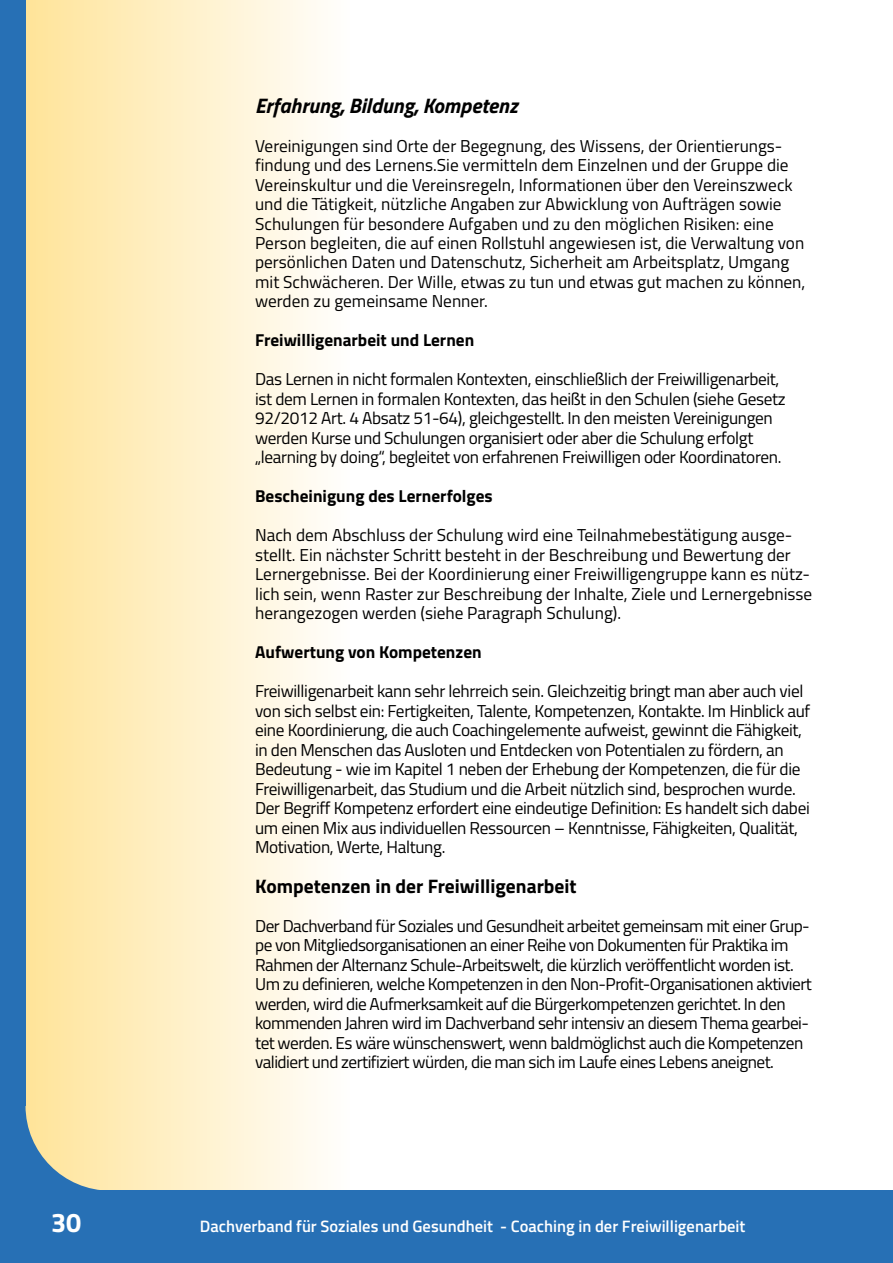
<style>
.page{position:relative;width:893px;height:1263px;background:#fff}
.page>*{position:absolute;margin:0;border:0;box-sizing:border-box;transform-origin:0 0}
.t1{font:700 27px "Titillium";color:#fff}
.t2{font:italic 700 21px "Titillium";color:#000}
.t3{font:700 19.5px "Titillium";color:#000}
.t4{font:17.25px/19.5px "Titillium";letter-spacing:-.02em;color:#000}
.t5{font:17.25px/19.5px "Titillium";color:#000}
.t6{font:700 17.25px "Titillium";color:#000}
.t7{font:600 16.5px "Titillium";color:#fff}
</style>
<div class="page">
<div style="left:0;top:0;width:350px;height:1263px;background:linear-gradient(to right,#ffe291,#fffefd)"></div>
<div style="left:0;top:0;width:26px;height:1106px;background:#2770b5"></div>
<div style="left:0;top:1191px;width:893px;height:72px;background:#2770b5"></div>
<svg style="left:0;top:1106px;width:111px;height:85px;background:#a9b8ad"></svg>
<p class="t2" style="left:255px;top:89px;width:264px">Erfahrung, Bildung, Kompetenz</p>
<p class="t5" style="left:255px;top:135px;width:552px">Vereinigungen sind Orte der Begegnung, des Wissens, der Orientierungs&shy;findung und des Lernens.Sie vermitteln dem Einzelnen und der Gruppe die Vereinskultur und die Vereinsregeln, Informationen über den Vereinszweck und die Tätigkeit, nützliche Angaben zur Abwicklung von Aufträgen sowie Schulungen für besondere Aufgaben und zu den möglichen Risiken: eine Person begleiten, die auf einen Rollstuhl angewiesen ist, die Verwaltung von persönlichen Daten und Datenschutz, Sicherheit am Arbeitsplatz, Umgang mit Schwächeren. Der Wille, etwas zu tun und etwas gut machen zu können, werden zu gemeinsame Nenner.</p>
<p class="t6" style="left:255px;top:327px;width:221px">Freiwilligenarbeit und Lernen</p>
<p class="t4" style="left:255px;top:369px;width:532px">Das Lernen in nicht formalen Kontexten, einschließlich der Freiwilligenarbeit, ist dem Lernen in formalen Kontexten, das heißt in den Schulen (siehe Gesetz 92/2012 Art. 4 Absatz 51-64), gleichgestellt. In den meisten Vereinigungen werden Kurse und Schulungen organisiert oder aber die Schulung erfolgt „learning by doing“, begleitet von erfahrenen Freiwilligen oder Koordinatoren.</p>
<p class="t6" style="left:255px;top:483px;width:239px">Bescheinigung des Lernerfolges</p>
<p class="t5" style="left:255px;top:525px;width:559px">Nach dem Abschluss der Schulung wird eine Teilnahmebestätigung ausge&shy;stellt. Ein nächster Schritt besteht in der Beschreibung und Bewertung der Lernergebnisse. Bei der Koordinierung einer Freiwilligengruppe kann es nütz&shy;lich sein, wenn Raster zur Beschreibung der Inhalte, Ziele und Lernergebnisse herangezogen werden (siehe Paragraph Schulung).</p>
<p class="t6" style="left:255px;top:639px;width:228px">Aufwertung von Kompetenzen</p>
<p class="t4" style="left:255px;top:681px;width:556px">Freiwilligenarbeit kann sehr lehrreich sein. Gleichzeitig bringt man aber auch viel von sich selbst ein: Fertigkeiten, Talente, Kompetenzen, Kontakte. Im Hinblick auf eine Koordinierung, die auch Coachingelemente aufweist, gewinnt die Fähigkeit, in den Menschen das Ausloten und Entdecken von Potentialen zu fördern, an Bedeutung - wie im Kapitel 1 neben der Erhebung der Kompetenzen, die für die Freiwilligenarbeit, das Studium und die Arbeit nützlich sind, besprochen wurde.<br>Der Begriff Kompetenz erfordert eine eindeutige Definition: Es handelt sich dabei um einen Mix aus individuellen Ressourcen – Kenntnisse, Fähigkeiten, Qualität, Motivation, Werte, Haltung.</p>
<p class="t3" style="left:255px;top:871px;width:323px">Kompetenzen in der Freiwilligenarbeit</p>
<p class="t4" style="left:255px;top:915px;width:558px">Der Dachverband für Soziales und Gesundheit arbeitet gemeinsam mit einer Grup&shy;pe von Mitgliedsorganisationen an einer Reihe von Dokumenten für Praktika im Rahmen der Alternanz Schule-Arbeitswelt, die kürzlich veröffentlicht worden ist.<br>Um zu definieren, welche Kompetenzen in den Non-Profit-Organisationen aktiviert werden, wird die Aufmerksamkeit auf die Bürgerkompetenzen gerichtet. In den kommenden Jahren wird im Dachverband sehr intensiv an diesem Thema gearbei&shy;tet werden. Es wäre wünschenswert, wenn baldmöglichst auch die Kompetenzen validiert und zertifiziert würden, die man sich im Laufe eines Lebens aneignet.</p>
<h1 class="t1" style="left:51px;top:1202px;width:32px">30</h1>
<p class="t7" style="left:200px;top:1214px;width:547px">Dachverband für Soziales und Gesundheit - Coaching in der Freiwilligenarbeit</p>
</div>
